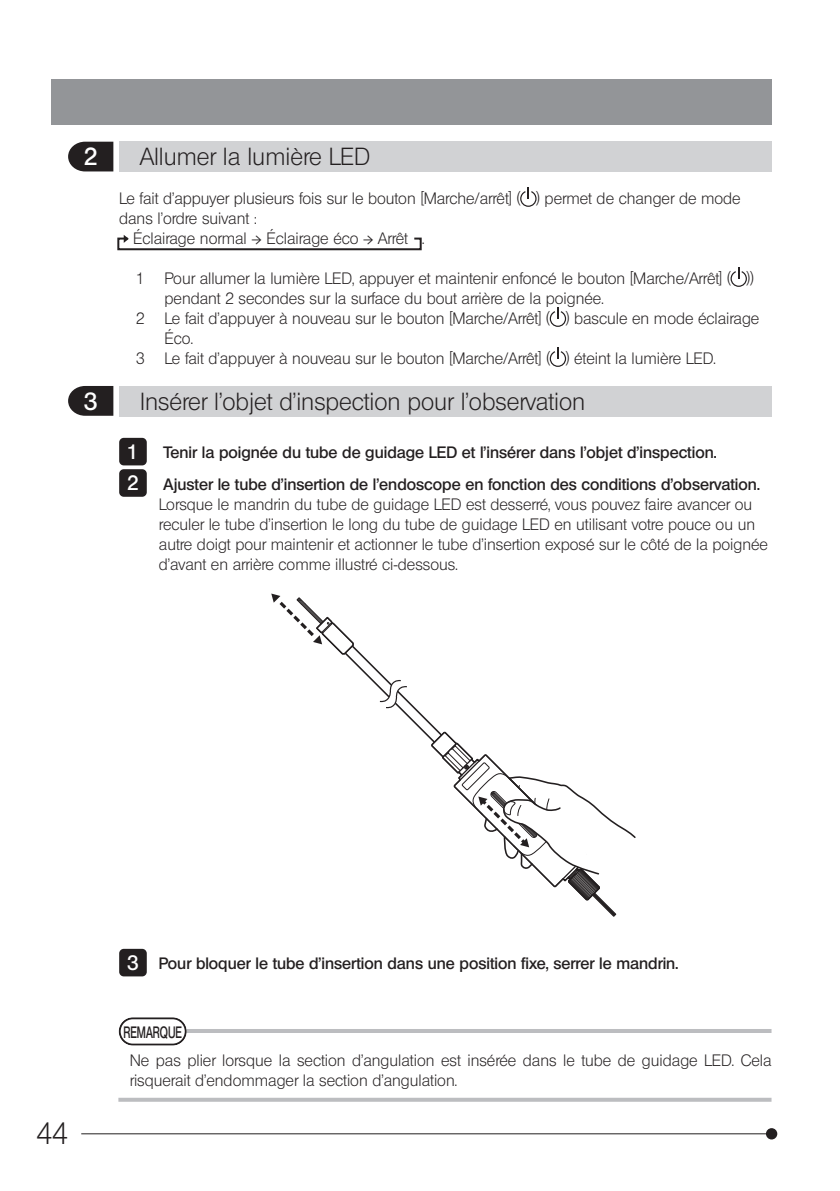
<style>
.page{position:relative;width:840px;height:1191px;background:#fff}
.page>*{position:absolute;margin:0;border:0;box-sizing:border-box;transform-origin:0 0}
.t1{font:30px "Olympus Leicht Normal";color:#231f20}
.t2{font:24px "Olympus Leicht Normal";color:#231f20}
.t3{font:24px "Olympus Leicht Halbfett";color:#fff}
.t4{font:20.2px/31.4px "Olympus Leicht Halbfett";color:#fff}
.t5{font:16px/20px "Olympus Leicht Normal";color:#231f20}
.t6{font:16px/31.4px "Olympus Leicht Halbfett";color:#231f20}
.t7{font:16px "Olympus Leicht Halbfett";color:#231f20;scale:.68 1}
.s1{font-family:"Minion Pro"}
.s2{font-size:20.2px;color:#fff}
</style>
<div class="page">
<div style="left:765px;top:1128px;width:11px;height:11px;background:#231f20;border-radius:50%"></div>
<hr style="left:81px;top:1133px;width:690px;height:1px;background:#231f20">
<div style="left:51px;top:79px;width:720px;height:46px;background:#939598"></div>
<div style="left:119px;top:142px;width:652px;height:30px;background:#d1d2d4"></div>
<svg style="left:68px;top:142px;width:45px;height:29px"></svg>
<svg style="left:520px;top:187px;width:16px;height:20px"></svg>
<svg style="left:730px;top:267px;width:16px;height:20px"></svg>
<svg style="left:549px;top:307px;width:17px;height:20px"></svg>
<svg style="left:549px;top:347px;width:17px;height:20px"></svg>
<svg style="left:117px;top:235px;width:305px;height:16px"></svg>
<div style="left:119px;top:386px;width:652px;height:30px;background:#d1d2d4"></div>
<svg style="left:68px;top:386px;width:45px;height:30px"></svg>
<div style="left:119px;top:438px;width:28px;height:27px;background:#231f20;border-radius:5px"></div>
<div style="left:119px;top:469px;width:28px;height:28px;background:#231f20;border-radius:5px"></div>
<div style="left:119px;top:948px;width:28px;height:28px;background:#231f20;border-radius:5px"></div>
<svg style="left:271px;top:593px;width:364px;height:323px"></svg>
<hr style="left:186px;top:1029px;width:585px;height:4px;background:#bcbdc0">
<svg style="left:118px;top:1097px;width:653px;height:4px;fill:#bcbdc0"></svg>
<div style="left:119px;top:1017px;width:68px;height:28px;border:2px solid #231f20;border-radius:13px"></div>
<h2 class="t3" style="left:84px;top:142px;width:15px">2</h2>
<h2 class="t2" style="left:140px;top:143px;width:231px">Allumer la lumière LED</h2>
<p class="t5" style="left:119px;top:188px;width:622px">Le fait d’appuyer plusieurs fois sur le bouton [Marche/arrêt] ( ) permet de changer de mode</p>
<p class="t5" style="left:119px;top:208px;width:139px">dans l’ordre suivant :</p>
<p class="t5" style="left:133px;top:228px;width:292px">Éclairage normal <span class="s1">→</span> Éclairage éco <span class="s1">→</span> Arrêt .</p>
<p class="t5" style="left:136px;top:268px;width:618px">1 Pour allumer la lumière LED, appuyer et maintenir enfoncé le bouton [Marche/Arrêt] ( ))</p>
<p class="t5" style="left:164px;top:288px;width:440px">pendant 2 secondes sur la surface du bout arrière de la poignée.</p>
<p class="t5" style="left:136px;top:308px;width:624px">2 Le fait d’appuyer à nouveau sur le bouton [Marche/Arrêt] ( ) bascule en mode éclairage</p>
<p class="t5" style="left:164px;top:328px;width:30px">Éco.</p>
<p class="t5" style="left:136px;top:348px;width:580px">3 Le fait d’appuyer à nouveau sur le bouton [Marche/Arrêt] ( ) éteint la lumière LED.</p>
<h2 class="t3" style="left:84px;top:387px;width:15px">3</h2>
<h2 class="t2" style="left:140px;top:387px;width:446px">Insérer l’objet d’inspection pour l’observation</h2>
<p class="t6" style="left:163px;top:437px;width:597px">Tenir la poignée du tube de guidage LED et l’insérer dans l’objet d’inspection.<br>Ajuster le tube d’insertion de l’endoscope en fonction des conditions d’observation.</p>
<p class="t5" style="left:159px;top:494px;width:610px">Lorsque le mandrin du tube de guidage LED est desserré, vous pouvez faire avancer ou reculer le tube d’insertion le long du tube de guidage LED en utilisant votre pouce ou un autre doigt pour maintenir et actionner le tube d’insertion exposé sur le côté de la poignée d’avant en arrière comme illustré ci-dessous.</p>
<p class="t4" style="left:127px;top:436px;width:13px">1<br>2</p>
<h1 class="t1" style="left:36px;top:1115px;width:33px">44</h1>
<p class="t6" style="left:127px;top:947px;width:552px"><span class="s2">3</span> Pour bloquer le tube d’insertion dans une position fixe, serrer le mandrin.</p>
<p class="t7" style="left:123px;top:1023px;width:88px">REMARQUE</p>
<p class="t5" style="left:130px;top:1051px;width:643px;line-height:19.2px">Ne pas plier lorsque la section d’angulation est insérée dans le tube de guidage LED. Cela risquerait d’endommager la section d’angulation.</p>
</div>
